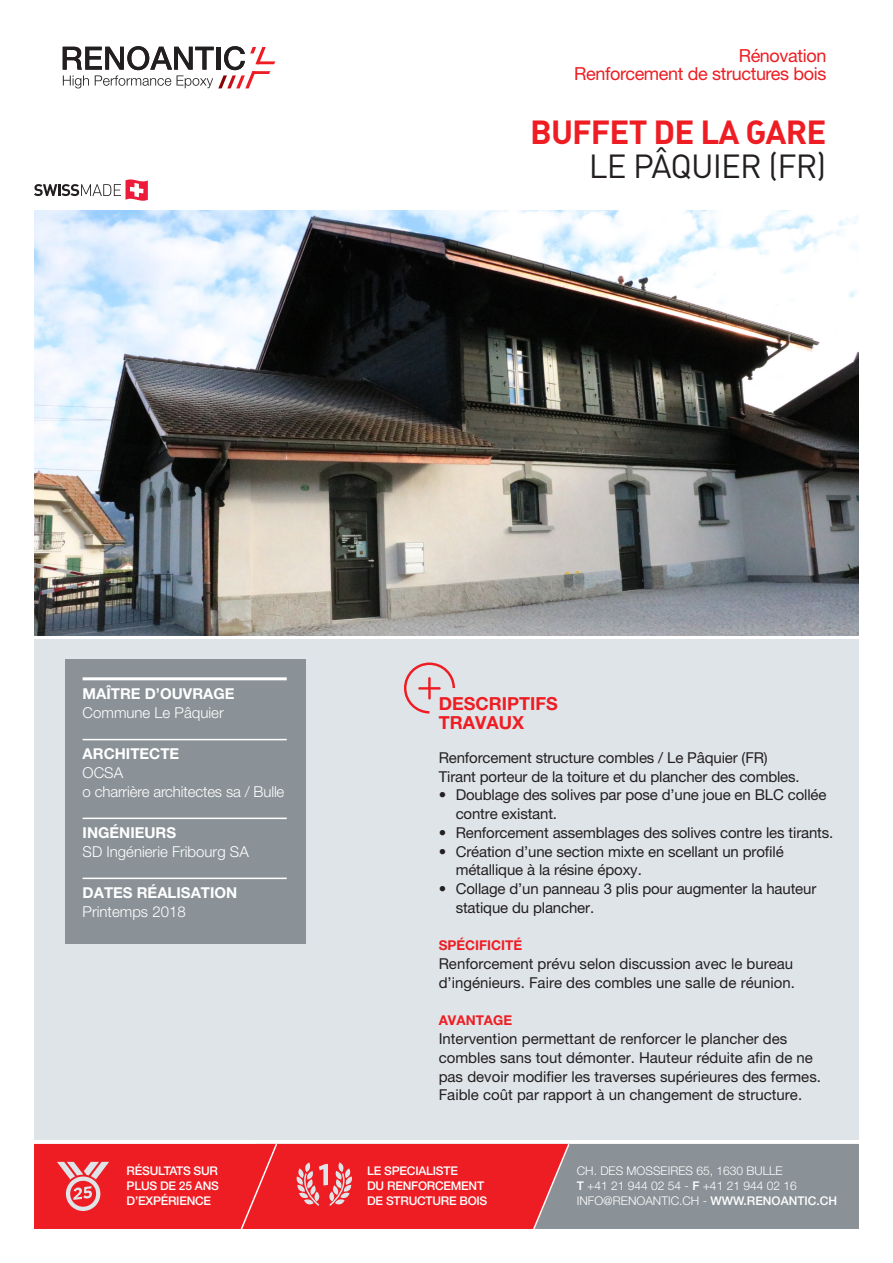
<style>
.page{position:relative;width:893px;height:1263px;background:#fff}
.page>*{position:absolute;margin:0;border:0;box-sizing:border-box;transform-origin:0 0}
.t1{font:33px "DIN Bold Alternate";letter-spacing:-.025em;color:#ee1d23}
.t2{font:33px "DIN Regular Alternate";letter-spacing:-.025em;color:#231f20}
.t3{font:18px/18.8px "Helvetica Neue LT Std";letter-spacing:-.02em;color:#ee1d23;text-align:right}
.t4{font:700 18px/18.8px "Helvetica Neue LT Pro";color:#ee1d23}
.t5{font:15px/18.8px "Helvetica Neue LT Pro";letter-spacing:-.01em;color:#231f20}
.t6{font:300 15px/18.8px "Helvetica Neue LT Pro";color:#fff}
.t7{font:700 15px "Helvetica Neue LT Pro";color:#fff}
.t8{font:700 13.5px "Helvetica Neue LT Pro";color:#ee1d23}
.t9{font:300 12px/15px "Helvetica Neue LT Pro";color:#fff}
.t10{font:500 12px/15px "Helvetica Neue LT Std";letter-spacing:-.02em;color:#fff;text-align:justify}
.s1{font-weight:500}
</style>
<div class="page">
<div style="left:34px;top:639px;width:825px;height:501px;background:#dfe4e8"></div>
<svg style="left:34px;top:179px;width:114px;height:22px"></svg>
<div style="left:66px;top:659px;width:240px;height:285px;background:#8a9297"></div>
<hr style="left:83px;top:677px;width:204px;height:3px;background:#fff">
<hr style="left:83px;top:739px;width:204px;height:1px;background:#fff">
<hr style="left:83px;top:818px;width:204px;height:1px;background:#fff">
<hr style="left:83px;top:878px;width:204px;height:1px;background:#fff">
<div style="left:571px;top:1144px;width:288px;height:85px;background:#8a9297"></div>
<div style="left:34px;top:1144px;width:497px;height:85px;background:#ee1d23"></div>
<svg style="left:531px;top:1143px;width:40px;height:86px;background:#c05e63"></svg>
<svg style="left:57px;top:1162px;width:52px;height:49px;background:#e8666b"></svg>
<svg style="left:239px;top:1143px;width:39px;height:86px;background:#ee282e"></svg>
<svg style="left:63px;top:46px;width:212px;height:42px"></svg>
<svg style="left:404px;top:662px;width:51px;height:51px"></svg>
<img style="left:34px;top:210px;width:825px;height:425px">
<svg style="left:296px;top:1162px;width:57px;height:44px;background:#e86267"></svg>
<p class="t3" style="left:574px;top:45px;width:254px">Rénovation<br>Renforcement de structures bois</p>
<h1 class="t1" style="left:530px;top:111px;width:298px">BUFFET DE LA GARE</h1>
<h1 class="t2" style="left:589px;top:145px;width:239px">LE PÂQUIER (FR)</h1>
<p class="t7" style="left:83px;top:684px;width:153px">MAÎTRE D’OUVRAGE</p>
<p class="t6" style="left:83px;top:703px;width:143px">Commune Le Pâquier</p>
<p class="t7" style="left:83px;top:744px;width:98px">ARCHITECTE</p>
<p class="t6" style="left:83px;top:763px;width:203px">OCSA<br>o charrière architectes sa / Bulle</p>
<p class="t7" style="left:83px;top:823px;width:95px">INGÉNIEURS</p>
<p class="t6" style="left:83px;top:841px;width:168px">SD Ingénierie Fribourg SA</p>
<p class="t7" style="left:83px;top:883px;width:156px">DATES RÉALISATION</p>
<p class="t6" style="left:83px;top:901px;width:105px">Printemps 2018</p>
<p class="t4" style="left:439px;top:694px;width:120px">DESCRIPTIFS<br>TRAVAUX</p>
<p class="t5" style="left:439px;top:748px;width:363px">Renforcement structure combles / Le Pâquier (FR)<br>Tirant porteur de la toiture et du plancher des combles.</p>
<p class="t5" style="left:456px;top:785px;width:372px;text-indent:-17px">• Doublage des solives par pose d’une joue en BLC collée contre existant.</p>
<p class="t5" style="left:439px;top:823px;width:396px">• Renforcement assemblages des solives contre les tirants.</p>
<p class="t5" style="left:456px;top:842px;width:329px;text-indent:-17px">• Création d’une section mixte en scellant un profilé métallique à la résine époxy.</p>
<p class="t5" style="left:456px;top:879px;width:362px;text-indent:-17px">• Collage d’un panneau 3 plis pour augmenter la hauteur statique du plancher.</p>
<p class="t8" style="left:439px;top:937px;width:85px">SPÉCIFICITÉ</p>
<p class="t5" style="left:439px;top:954px;width:358px">Renforcement prévu selon discussion avec le bureau d’ingénieurs. Faire des combles une salle de réunion.</p>
<p class="t8" style="left:439px;top:1012px;width:75px">AVANTAGE</p>
<p class="t5" style="left:439px;top:1029px;width:384px">Intervention permettant de renforcer le plancher des combles sans tout démonter. Hauteur réduite afin de ne pas devoir modifier les traverses supérieures des fermes.<br>Faible coût par rapport à un changement de structure.</p>
<p class="t10" style="left:127px;top:1163px;width:94px">RÉSULTATS SUR PLUS DE 25 ANS D’EXPÉRIENCE</p>
<p class="t10" style="left:367px;top:1163px;width:122px;text-align:left">LE SPECIALISTE<br>DU RENFORCEMENT<br>DE STRUCTURE BOIS</p>
<p class="t9" style="left:577px;top:1163px;width:262px">CH. DES MOSSEIRES 65, 1630 BULLE<br><span class="s1">T</span> +41 21 944 02 54 - <span class="s1">F</span> +41 21 944 02 16<br>INFO@RENOANTIC.CH - <span class="s1">WWW.RENOANTIC.CH</span></p>
</div>
